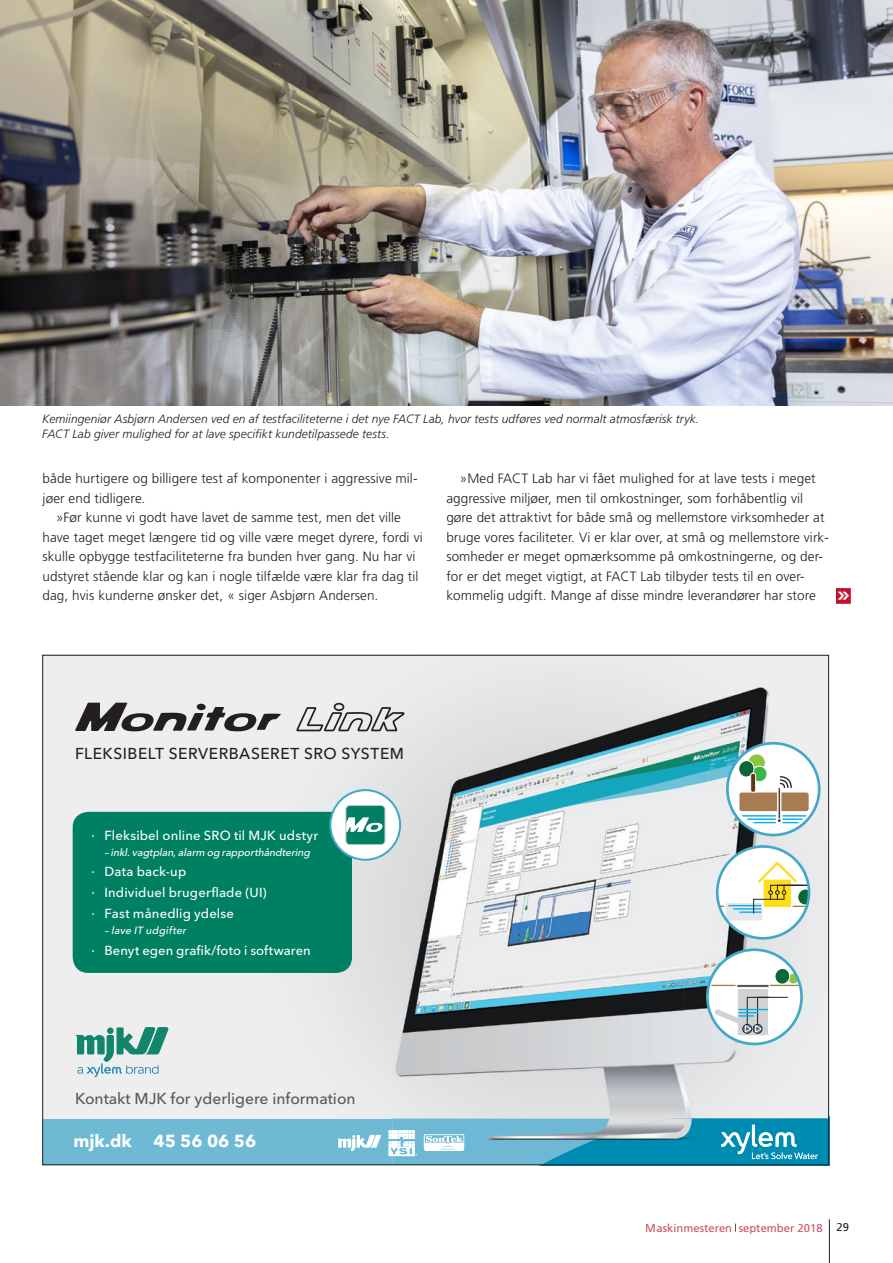
<style>
.page{position:relative;width:893px;height:1263px;background:#fff}
.page>*{position:absolute;margin:0;border:0;box-sizing:border-box;transform-origin:0 0}
.t1{font:700 21px "Maven Pro";color:#fff}
.t2{font:700 17.4px "Avenir Next LT Pro";color:#fff}
.t3{font:500 15.6px "Avenir Next LT Pro";color:#57585a}
.t4{font:500 15.6px "Avenir Next LT Pro";letter-spacing:.03em;color:#231f20}
.t5{font:300 13.5px/19.5px "Frutiger";letter-spacing:.005em;color:#231f20}
.t6{font:500 13.05px/20.9px "Avenir Next LT Pro";letter-spacing:.01em;color:#fff}
.t7{font:italic 300 12px/15px "Frutiger";letter-spacing:.005em;color:#231f20}
.t8{font:11.25px "Frutiger";color:#c3102e}
.t9{font:italic 500 10.5px "Avenir Next LT Pro";color:#fff}
.s1{color:#231f20}
</style>
<div class="page">
<hr style="left:829px;top:1219px;width:1px;height:44px;background:#231f20">
<div style="left:42px;top:655px;width:350px;height:463px;background:linear-gradient(to right,#f0f0f0,#e8e9ea)"></div>
<img style="left:818px;top:1118px;width:9px;height:45px">
<svg style="left:44px;top:1116px;width:774px;height:47px;background:#67b4ce"></svg>
<img style="left:392px;top:657px;width:435px;height:461px">
<div style="left:334px;top:703px;width:10px;height:8px;border:2px solid #231f20;border-radius:50%"></div>
<svg style="left:295px;top:706px;width:111px;height:27px;background:#bebdbf"></svg>
<svg style="left:75px;top:703px;width:206px;height:28px;background:#918f90"></svg>
<div style="left:73px;top:812px;width:279px;height:161px;background:#008062;border-radius:16px"></div>
<svg style="left:75px;top:1027px;width:94px;height:50px;background:#99c5be"></svg>
<div style="left:717px;top:846px;width:92px;height:92px;background:#fff;border-radius:50%"></div>
<svg style="left:717px;top:859px;width:92px;height:63px"></svg>
<div style="left:716px;top:845px;width:94px;height:94px;border:3px solid #43a8c7;border-radius:50%"></div>
<div style="left:727px;top:743px;width:92px;height:92px;background:#fff;border-radius:50%"></div>
<svg style="left:738px;top:753px;width:29px;height:29px"></svg>
<div style="left:739px;top:792px;width:70px;height:19px;background:#a97b50;border-radius:2px"></div>
<hr style="left:743px;top:815px;width:32px;height:1px;background:#00aeef">
<hr style="left:748px;top:818px;width:27px;height:2px;background:#00aeef">
<div style="left:751px;top:773px;width:5px;height:19px;background:#603711;border-radius:2px"></div>
<div style="left:750px;top:773px;width:6px;height:19px;border:1px solid #fff;border-radius:2px"></div>
<div style="left:777px;top:787px;width:4px;height:36px;border:1px solid #fff;border-radius:2px"></div>
<svg style="left:779px;top:776px;width:13px;height:13px"></svg>
<hr style="left:779px;top:788px;width:1px;height:30px;background:#231f20">
<svg style="left:754px;top:815px;width:52px;height:8px"></svg>
<div style="left:726px;top:742px;width:94px;height:94px;border:3px solid #43a8c7;border-radius:50%"></div>
<div style="left:707px;top:950px;width:94px;height:94px;background:#fff;border-radius:50%"></div>
<div style="left:737px;top:988px;width:32px;height:48px;background:#d1d2d4;border-radius:2px"></div>
<div style="left:737px;top:988px;width:32px;height:48px;border:1px solid #fff;border-radius:2px"></div>
<svg style="left:712px;top:968px;width:87px;height:20px"></svg>
<svg style="left:710px;top:996px;width:78px;height:37px"></svg>
<div style="left:706px;top:948px;width:97px;height:97px;border:3px solid #43a8c7;border-radius:50%"></div>
<div style="left:330px;top:790px;width:70px;height:70px;background:#fff;border-radius:50%"></div>
<div style="left:329px;top:789px;width:72px;height:72px;border:2px solid #43a8c7;border-radius:50%"></div>
<svg style="left:347px;top:805px;width:38px;height:39px"></svg>
<div style="left:345px;top:805px;width:40px;height:40px;border:1px solid #b8c6d0;border-radius:4px"></div>
<img style="left:0;top:0;width:893px;height:405px">
<div style="left:836px;top:588px;width:15px;height:16px;background:#c3102e"></div>
<p class="t7" style="left:42px;top:411px;width:658px">Kemiingeniør Asbjørn Andersen ved en af testfaciliteterne i det nye FACT Lab, hvor tests udføres ved normalt atmosfærisk tryk.<br>FACT Lab giver mulighed for at lave specifikt kundetilpassede tests.</p>
<p class="t5" style="left:43px;top:469px;width:377px">både hurtigere og billigere test af komponenter i aggressive mil&shy;jøer end tidligere.</p>
<p class="t5" style="left:43px;top:508px;width:382px;text-indent:14px">»Før kunne vi godt have lavet de samme test, men det ville have taget meget længere tid og ville være meget dyrere, fordi vi skulle opbygge testfaciliteterne fra bunden hver gang. Nu har vi udstyret stående klar og kan i nogle tilfælde være klar fra dag til dag, hvis kunderne ønsker det, « siger Asbjørn Andersen.</p>
<p class="t5" style="left:446px;top:469px;width:384px;text-indent:14px">»Med FACT Lab har vi fået mulighed for at lave tests i meget aggressive miljøer, men til omkostninger, som forhåbentlig vil gøre det attraktivt for både små og mellemstore virksomheder at bruge vores faciliteter. Vi er klar over, at små og mellemstore virk&shy;somheder er meget opmærksomme på omkostningerne, og der&shy;for er det meget vigtigt, at FACT Lab tilbyder tests til en over&shy;kommelig udgift. Mange af disse mindre leverandører har store</p>
<h1 class="t1" style="left:837px;top:583px;width:15px">»</h1>
<p class="t4" style="left:75px;top:744px;width:330px">FLEKSIBELT SERVERBASERET SRO SYSTEM</p>
<p class="t6" style="left:91px;top:825px;width:228px">· Fleksibel online SRO til MJK udstyr</p>
<p class="t9" style="left:104px;top:845px;width:209px">–inkl.vagtplan,alarm og rapporthåndtering</p>
<p class="t6" style="left:91px;top:861px;width:177px">· Data back-up<br>· Individuel brugerflade (UI) · Fast månedlig ydelse</p>
<p class="t9" style="left:104px;top:924px;width:85px">– lave IT udgifter</p>
<p class="t6" style="left:91px;top:940px;width:221px">· Benyt egen grafik/foto i softwaren</p>
<p class="t3" style="left:75px;top:1089px;width:282px">Kontakt MJK for yderligere information</p>
<p class="t2" style="left:73px;top:1130px;width:184px">mjk.dk 45 56 06 56</p>
<p class="t8" style="left:646px;top:1221px;width:205px">Maskinmesteren september 2018 <span class="s1">29</span></p>
</div>
